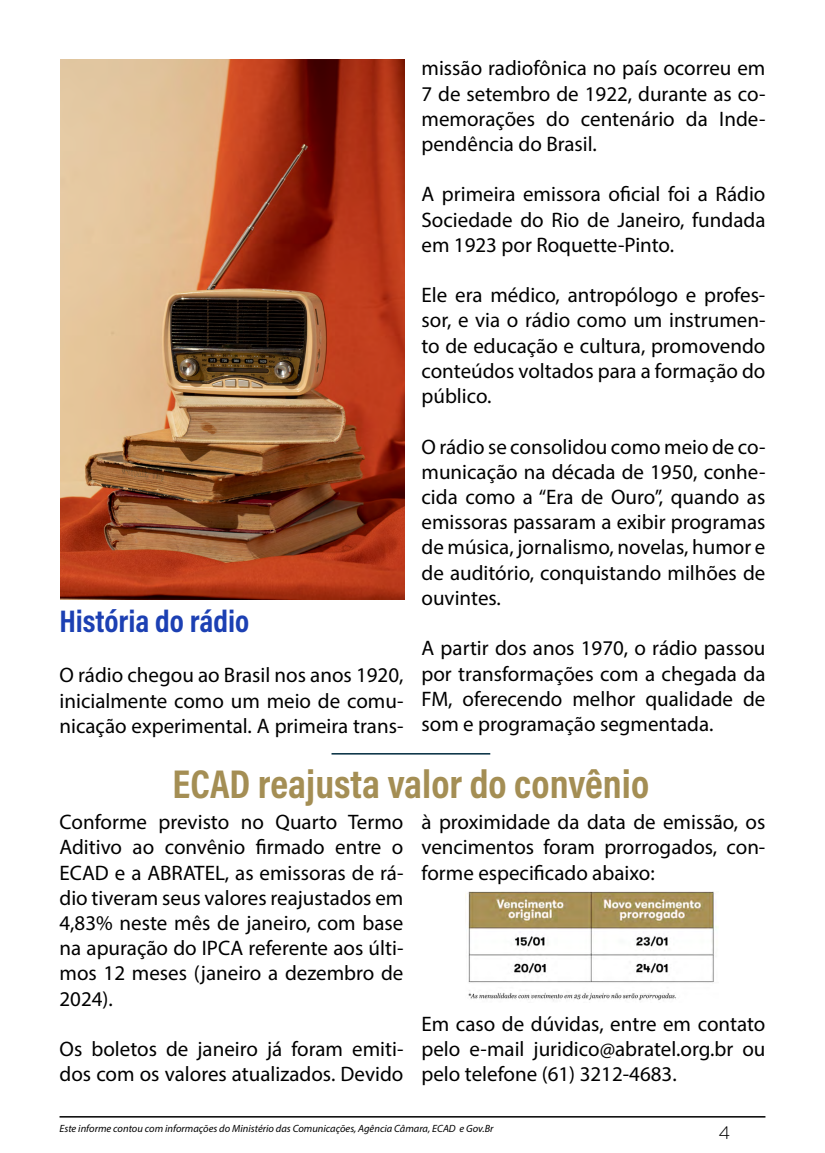
<style>
.page{position:relative;width:825px;height:1153px;background:#fff}
.page>*{position:absolute;margin:0;border:0;box-sizing:border-box;transform-origin:0 0}
.t1{font:700 40.5px "Acumin Pro Cond";color:#a48e54}
.t2{font:700 31.5px "Acumin Pro Cond";color:#1c40b3}
.t3{font:21px/25.2px "Myriad Pro";color:#000;text-align:justify}
.t4{font:300 18px "Gotham Rounded";color:#000}
.t5{font:italic 10.5px "Myriad Pro";color:#000}
</style>
<div class="page">
<hr style="left:60px;top:1115px;width:705px;height:2px;background:#000">
<img style="left:468px;top:891px;width:249px;height:110px">
<img style="left:60px;top:60px;width:344px;height:540px">
<hr style="left:331px;top:753px;width:159px;height:1px;background:#002b3e">
<h2 class="t2" style="left:60px;top:600px;width:191px">História do rádio</h2>
<p class="t3" style="left:60px;top:662px;width:345px">O rádio chegou ao Brasil nos anos 1920, inicialmente como um meio de comu&shy;nicação experimental. A primeira trans-</p>
<p class="t3" style="left:421px;top:55px;width:345px">missão radiofônica no país ocorreu em 7 de setembro de 1922, durante as co&shy;memorações do centenário da Inde&shy;pendência do Brasil.</p>
<p class="t3" style="left:421px;top:181px;width:345px">A primeira emissora oficial foi a Rádio Sociedade do Rio de Janeiro, fundada em 1923 por Roquette-Pinto.</p>
<p class="t3" style="left:421px;top:282px;width:345px">Ele era médico, antropólogo e profes&shy;sor, e via o rádio como um instrumen&shy;to de educação e cultura, promovendo conteúdos voltados para a formação do público.</p>
<p class="t3" style="left:421px;top:433px;width:345px">O rádio se consolidou como meio de co&shy;municação na década de 1950, conhe&shy;cida como a “Era de Ouro”, quando as emissoras passaram a exibir programas de música, jornalismo, novelas, humor e de auditório, conquistando milhões de ouvintes.</p>
<p class="t3" style="left:421px;top:635px;width:345px">A partir dos anos 1970, o rádio passou por transformações com a chegada da FM, oferecendo melhor qualidade de som e programação segmentada.</p>
<h1 class="t1" style="left:173px;top:757px;width:478px">ECAD reajusta valor do convênio</h1>
<p class="t3" style="left:60px;top:809px;width:345px">Conforme previsto no Quarto Termo Aditivo ao convênio firmado entre o ECAD e a ABRATEL, as emissoras de rá&shy;dio tiveram seus valores reajustados em 4,83% neste mês de janeiro, com base na apuração do IPCA referente aos últi&shy;mos 12 meses (janeiro a dezembro de 2024).</p>
<p class="t3" style="left:60px;top:1035px;width:345px">Os boletos de janeiro já foram emiti&shy;dos com os valores atualizados. Devido</p>
<p class="t3" style="left:421px;top:809px;width:345px">à proximidade da data de emissão, os vencimentos foram prorrogados, con&shy;forme especificado abaixo:</p>
<p class="t3" style="left:421px;top:1010px;width:345px">Em caso de dúvidas, entre em contato pelo e-mail juridico@abratel.org.br ou pelo telefone (61) 3212-4683.</p>
<p class="t5" style="left:60px;top:1122px;width:436px">Este informe contou com informações do Ministério das Comunicações, Agência Câmara, ECAD e Gov.Br</p>
<p class="t4" style="left:718px;top:1120px;width:13px">4</p>
</div>
